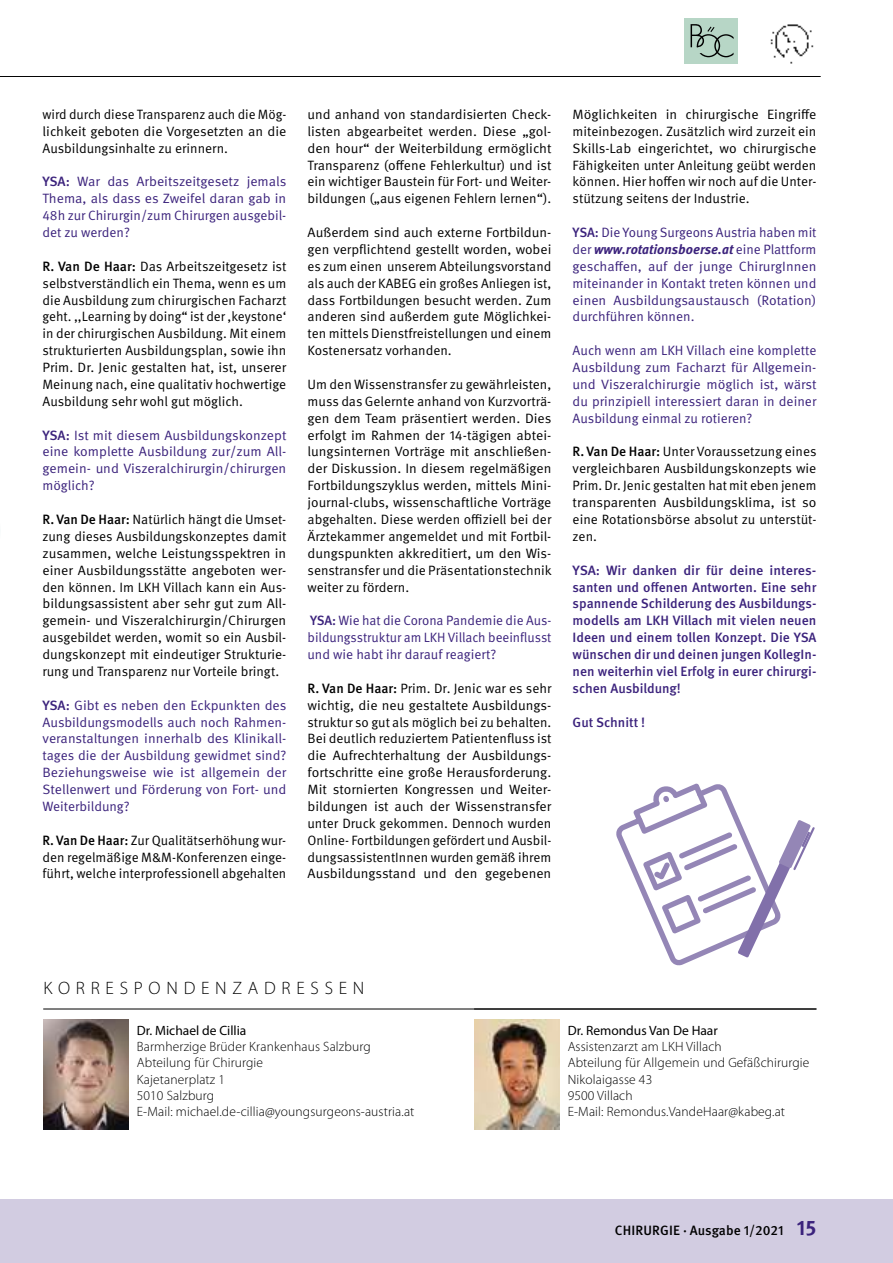
<style>
.page{position:relative;width:893px;height:1263px;background:#fff}
.page>*{position:absolute;margin:0;border:0;box-sizing:border-box;transform-origin:0 0}
.t1{font:300 18px "Myriad Pro";letter-spacing:.32em;color:#000}
.t2{font:13.5px/16.8px "Meta OT";color:#000;text-align:justify}
.t3{font:13.5px/16.8px "Meta OT";color:#3b227c;text-align:justify}
.t4{font:500 13.5px/16.8px "Meta OT";color:#3b227c;text-align:justify}
.t5{font:300 13.5px/16.2px "Myriad Pro";letter-spacing:.01em;color:#000}
.t6{font:13.5px "Myriad Pro";color:#000}
.t7{font:500 13.5px "Meta OT";color:#000}
.s1{font-weight:500}
.s2{font-weight:700;font-style:italic}
.s3{font-weight:700;font-size:21px;color:#3b227c}
</style>
<div class="page">
<div style="left:0;top:1199px;width:893px;height:64px;background:#d2cce1"></div>
<hr style="left:0;top:76px;width:821px;height:1px;background:#000">
<div style="left:684px;top:18px;width:54px;height:46px;background:#b7d6c6"></div>
<svg style="left:691px;top:24px;width:43px;height:33px"></svg>
<img style="left:770px;top:24px;width:44px;height:40px">
<hr style="left:43px;top:1009px;width:773px;height:1px;background:#000">
<img style="left:43px;top:1019px;width:85px;height:111px">
<img style="left:474px;top:1019px;width:85px;height:111px">
<svg style="left:616px;top:783px;width:199px;height:182px"></svg>
<p class="t2" style="left:43px;top:106px;width:245px">wird durch diese Transparenz auch die Mög&shy;lichkeit geboten die Vorgesetzten an die Ausbildungsinhalte zu erinnern.</p>
<p class="t3" style="left:43px;top:174px;width:245px"><span class="s1">YSA:</span> War das Arbeitszeitgesetz jemals Thema, als dass es Zweifel daran gab in 48h zur Chirurgin/zum Chirurgen ausgebil&shy;det zu werden?</p>
<p class="t2" style="left:43px;top:258px;width:245px"><span class="s1">R. Van De Haar:</span> Das Arbeitszeitgesetz ist selbstverständlich ein Thema, wenn es um die Ausbildung zum chirurgischen Facharzt geht. ,,Learning by doing“ ist der ,keystone‘ in der chirurgischen Ausbildung. Mit einem strukturierten Ausbildungsplan, sowie ihn Prim. Dr. Jenic gestalten hat, ist, unserer Meinung nach, eine qualitativ hochwertige Ausbildung sehr wohl gut möglich.</p>
<p class="t3" style="left:43px;top:427px;width:245px"><span class="s1">YSA:</span> Ist mit diesem Ausbildungskonzept eine komplette Ausbildung zur/zum All&shy;gemein- und Viszeralchirurgin/chirurgen möglich?</p>
<p class="t2" style="left:43px;top:511px;width:245px"><span class="s1">R. Van De Haar:</span> Natürlich hängt die Umset&shy;zung dieses Ausbildungskonzeptes damit zusammen, welche Leistungsspektren in einer Ausbildungsstätte angeboten wer&shy;den können. Im LKH Villach kann ein Aus&shy;bildungsassistent aber sehr gut zum All&shy;gemein- und Viszeralchirurgin/Chirurgen ausgebildet werden, womit so ein Ausbil&shy;dungskonzept mit eindeutiger Strukturie&shy;rung und Transparenz nur Vorteile bringt.</p>
<p class="t3" style="left:43px;top:697px;width:245px"><span class="s1">YSA:</span> Gibt es neben den Eckpunkten des Ausbildungsmodells auch noch Rahmen&shy;veranstaltungen innerhalb des Klinikall&shy;tages die der Ausbildung gewidmet sind?<br>Beziehungsweise wie ist allgemein der Stellenwert und Förderung von Fort- und Weiterbildung?</p>
<p class="t2" style="left:43px;top:832px;width:245px"><span class="s1">R. Van De Haar:</span> Zur Qualitätserhöhung wur&shy;den regelmäßige M&amp;M-Konferenzen einge&shy;führt, welche interprofessionell abgehalten</p>
<p class="t2" style="left:308px;top:106px;width:245px">und anhand von standardisierten Check&shy;listen abgearbeitet werden. Diese „gol&shy;den hour“ der Weiterbildung ermöglicht Transparenz (offene Fehlerkultur) und ist ein wichtiger Baustein für Fort- und Weiter&shy;bildungen („aus eigenen Fehlern lernen“).</p>
<p class="t2" style="left:308px;top:224px;width:245px">Außerdem sind auch externe Fortbildun&shy;gen verpflichtend gestellt worden, wobei es zum einen unserem Abteilungsvorstand als auch der KABEG ein großes Anliegen ist, dass Fortbildungen besucht werden. Zum anderen sind außerdem gute Möglichkei&shy;ten mittels Dienstfreistellungen und einem Kostenersatz vorhanden.</p>
<p class="t2" style="left:308px;top:376px;width:246px">Um den Wissenstransfer zu gewährleisten, muss das Gelernte anhand von Kurzvorträ&shy;gen dem Team präsentiert werden. Dies erfolgt im Rahmen der 14-tägigen abtei&shy;lungsinternen Vorträge mit anschließen&shy;der Diskussion. In diesem regelmäßigen Fortbildungszyklus werden, mittels Mini&shy;journal-clubs, wissenschaftliche Vorträge abgehalten. Diese werden offiziell bei der Ärztekammer angemeldet und mit Fortbil&shy;dungspunkten akkreditiert, um den Wis&shy;senstransfer und die Präsentationstechnik weiter zu fördern.</p>
<p class="t3" style="left:308px;top:613px;width:245px"><span class="s1">YSA:</span> Wie hat die Corona Pandemie die Aus&shy;bildungsstruktur am LKH Villach beeinflusst und wie habt ihr darauf reagiert?</p>
<p class="t2" style="left:308px;top:680px;width:245px"><span class="s1">R. Van De Haar:</span> Prim. Dr. Jenic war es sehr wichtig, die neu gestaltete Ausbildungs&shy;struktur so gut als möglich bei zu behalten.<br>Bei deutlich reduziertem Patientenfluss ist die Aufrechterhaltung der Ausbildungs&shy;fortschritte eine große Herausforderung.<br>Mit stornierten Kongressen und Weiter&shy;bildungen ist auch der Wissenstransfer unter Druck gekommen. Dennoch wurden Online- Fortbildungen gefördert und Ausbil&shy;dungsassistentInnen wurden gemäß ihrem Ausbildungsstand und den gegebenen</p>
<p class="t2" style="left:573px;top:106px;width:245px">Möglichkeiten in chirurgische Eingriffe miteinbezogen. Zusätzlich wird zurzeit ein Skills-Lab eingerichtet, wo chirurgische Fähigkeiten unter Anleitung geübt werden können. Hier hoffen wir noch auf die Unter&shy;stützung seitens der Industrie.</p>
<p class="t3" style="left:573px;top:224px;width:245px"><span class="s1">YSA:</span> Die Young Surgeons Austria haben mit der <span class="s2">www.rotationsboerse.at</span> eine Plattform geschaffen, auf der junge ChirurgInnen miteinander in Kontakt treten können und einen Ausbildungsaustausch (Rotation) durchführen können.</p>
<p class="t3" style="left:573px;top:343px;width:245px">Auch wenn am LKH Villach eine komplette Ausbildung zum Facharzt für Allgemein&shy;und Viszeralchirurgie möglich ist, wärst du prinzipiell interessiert daran in deiner Ausbildung einmal zu rotieren?</p>
<p class="t2" style="left:573px;top:444px;width:245px"><span class="s1">R. Van De Haar:</span> Unter Voraussetzung eines vergleichbaren Ausbildungskonzepts wie Prim. Dr. Jenic gestalten hat mit eben jenem transparenten Ausbildungsklima, ist so eine Rotationsbörse absolut zu unterstüt&shy;zen.</p>
<p class="t4" style="left:573px;top:562px;width:245px">YSA: Wir danken dir für deine interes&shy;santen und offenen Antworten. Eine sehr spannende Schilderung des Ausbildungs&shy;modells am LKH Villach mit vielen neuen Ideen und einem tollen Konzept. Die YSA wünschen dir und deinen jungen KollegIn&shy;nen weiterhin viel Erfolg in eurer chirurgi&shy;schen Ausbildung!</p>
<p class="t4" style="left:573px;top:714px;width:74px">Gut Schnitt !</p>
<h1 class="t1" style="left:43px;top:977px;width:322px">KORRESPONDENZADRESSEN</h1>
<p class="t6" style="left:137px;top:1022px;width:111px">Dr. Michael de Cillia</p>
<p class="t5" style="left:137px;top:1038px;width:279px">Barmherzige Brüder Krankenhaus Salzburg<br>Abteilung für Chirurgie<br>Kajetanerplatz 1<br>5010 Salzburg<br>E-Mail: michael.de-cillia@youngsurgeons-austria.at</p>
<p class="t6" style="left:568px;top:1022px;width:152px">Dr. Remondus Van De Haar</p>
<p class="t5" style="left:568px;top:1038px;width:243px">Assistenzarzt am LKH Villach<br>Abteilung für Allgemein und Gefäßchirurgie<br>Nikolaigasse 43<br>9500 Villach<br>E-Mail: Remondus.VandeHaar@kabeg.at</p>
<p class="t7" style="left:615px;top:1222px;width:203px">CHIRURGIE · Ausgabe 1/2021 <span class="s3">15</span></p>
</div>
